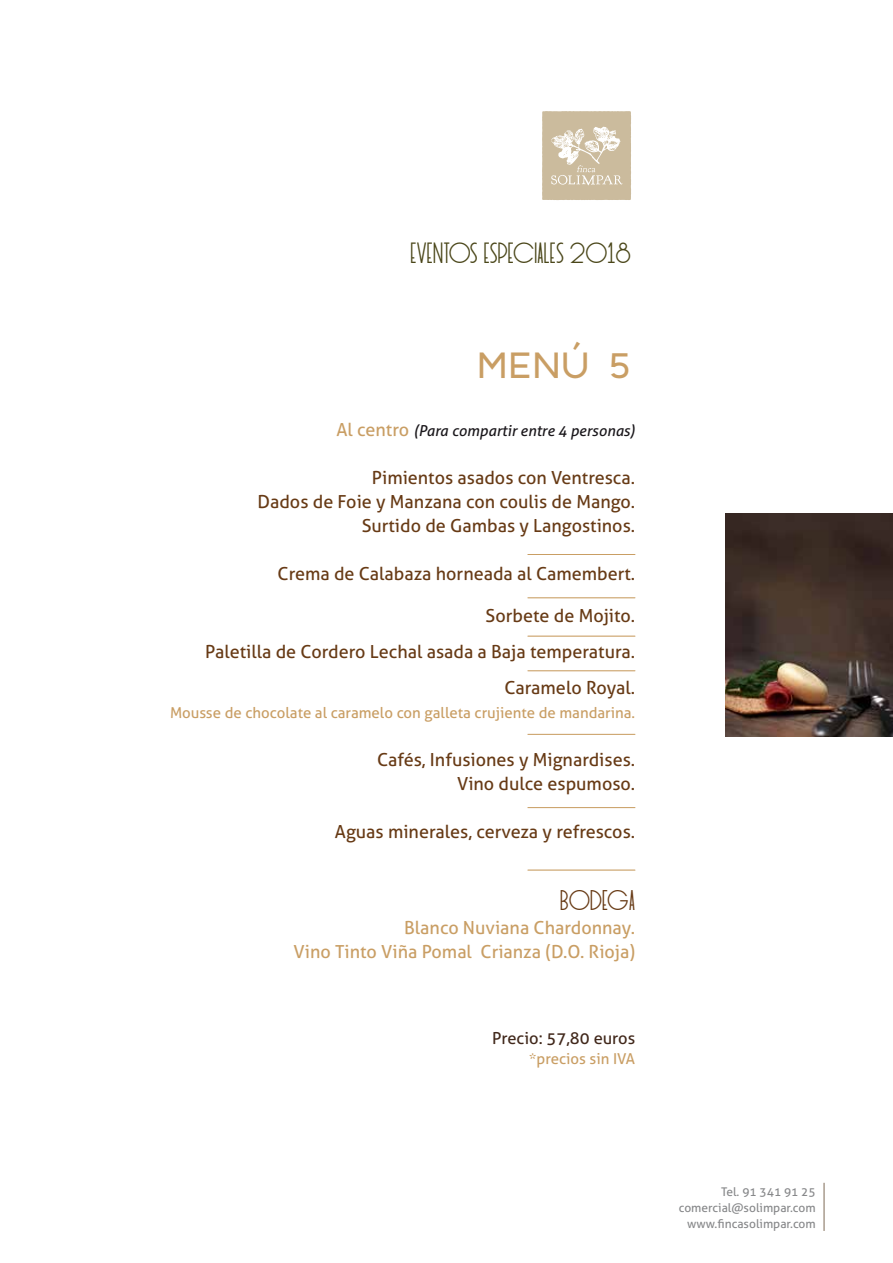
<style>
.page{position:relative;width:893px;height:1263px;background:#fff}
.page>*{position:absolute;margin:0;border:0;box-sizing:border-box;transform-origin:0 0}
.t1{font:37.5px "Polly";color:#c99e64}
.t2{font:29.25px "Red Flowers";color:#4a4619}
.t3{font:28.5px "Red Flowers";color:#673a15}
.t4{font:18px/24px "Aller";color:#673a15;text-align:right}
.t5{font:18px/24px "Aller";color:#c99e64;text-align:right}
.t6{font:16.5px "Aller";color:#41281b}
.t7{font:15px "Aller";color:#c99e64}
.t8{font:italic 15px "Aller";color:#1a171b}
.t9{font:12px/16.2px "Aller";color:#87888a;text-align:right}
.s1{font-style:normal;font-size:18px;color:#c99e64}
</style>
<div class="page">
<hr style="left:528px;top:554px;width:107px;height:1px;background:#c99e64">
<hr style="left:528px;top:597px;width:107px;height:1px;background:#c99e64">
<hr style="left:528px;top:636px;width:107px;height:1px;background:#c99e64">
<hr style="left:528px;top:670px;width:107px;height:1px;background:#c99e64">
<hr style="left:528px;top:734px;width:107px;height:1px;background:#c99e64">
<hr style="left:528px;top:807px;width:107px;height:1px;background:#c99e64">
<hr style="left:528px;top:869px;width:107px;height:1px;background:#c99e64">
<svg style="left:542px;top:111px;width:89px;height:89px;background:#d2c4ab"></svg>
<hr style="left:823px;top:1183px;width:2px;height:48px;background:#a99b8d">
<img style="left:726px;top:513px;width:167px;height:223px">
<h2 class="t2" style="left:410px;top:236px;width:222px">EVENTOS ESPECIALES 2018</h2>
<h1 class="t1" style="left:477px;top:340px;width:155px">MENÚ 5</h1>
<p class="t8" style="left:336px;top:422px;width:300px"><span class="s1">Al centro</span> (Para compartir entre 4 personas)</p>
<p class="t4" style="left:257px;top:466px;width:379px">Pimientos asados con Ventresca.<br>Dados de Foie y Manzana con coulis de Mango.<br>Surtido de Gambas y Langostinos.</p>
<p class="t4" style="left:278px;top:562px;width:359px">Crema de Calabaza horneada al Camembert.</p>
<p class="t4" style="left:205px;top:598px;width:432px;line-height:36px">Sorbete de Mojito.<br>Paletilla de Cordero Lechal asada a Baja temperatura.<br>Caramelo Royal.</p>
<p class="t7" style="left:170px;top:704px;width:467px">Mousse de chocolate al caramelo con galleta crujiente de mandarina.</p>
<p class="t4" style="left:377px;top:748px;width:260px">Cafés, Infusiones y Mignardises.<br>Vino dulce espumoso.</p>
<p class="t4" style="left:335px;top:820px;width:302px">Aguas minerales, cerveza y refrescos.</p>
<h3 class="t3" style="left:560px;top:884px;width:77px">BODEGA</h3>
<p class="t5" style="left:294px;top:916px;width:343px">Blanco Nuviana Chardonnay.<br>Vino Tinto Viña Pomal Crianza (D.O. Rioja)</p>
<p class="t6" style="left:492px;top:1028px;width:145px">Precio: 57,80 euros</p>
<p class="t7" style="left:529px;top:1049px;width:107px">*precios sin IVA</p>
<p class="t9" style="left:679px;top:1183px;width:138px">Tel. 91 341 91 25 comercial@solimpar.com www.fincasolimpar.com</p>
</div>
